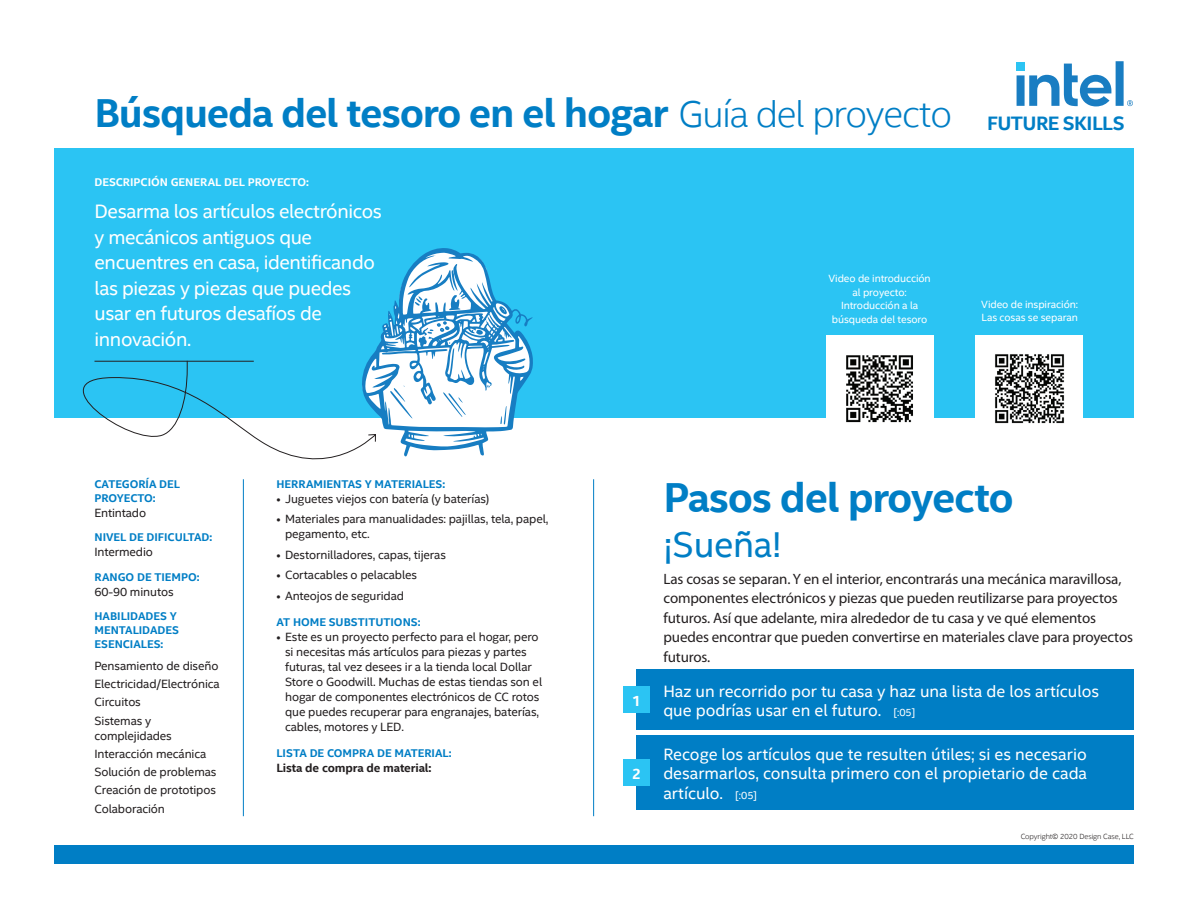
<style>
.page{position:relative;width:1188px;height:918px;background:#fff}
.page>*{position:absolute;margin:0;border:0;box-sizing:border-box;transform-origin:0 0}
.t1{font:700 42px "Intel Clear";letter-spacing:-.03em;color:#007ec5}
.t2{font:700 40.5px "Intel Clear";letter-spacing:-.03em;color:#007ec5}
.t3{font:36px "Intel Clear";letter-spacing:-.01em;color:#007ec5}
.t4{font:19.5px/25.5px "Intel Clear";letter-spacing:-.02em;color:#fff}
.t5{font:700 19.5px "Intel Clear";letter-spacing:-.03em;color:#007ec5}
.t6{font:16.5px/19.5px "Intel Clear";color:#fff}
.t7{font:15px/19.5px "Myriad Pro";letter-spacing:-.01em;color:#231f20}
.t8{font:700 15px "Intel Clear";color:#fff}
.t9{font:12px/18.3px "Intel Clear";letter-spacing:-.01em;color:#231f20}
.t10{font:700 12px "Intel Clear";letter-spacing:-.01em;color:#231f20}
.t11{font:700 11.25px/14.2px "Intel Clear";color:#007ec5}
.t12{font:700 11.25px "Intel Clear";color:#fff}
.t13{font:10.5px/13.5px "Intel Clear";letter-spacing:-.01em;color:#fff;text-align:center}
.t14{font:300 7.5px "Intel Clear";letter-spacing:-.01em;color:#231f20}
.s1{font-weight:300;font-size:37.5px}
.s2{font-size:10.5px}
</style>
<div class="page">
<div style="left:54px;top:148px;width:1080px;height:270px;background:#2bc4f3"></div>
<div style="left:54px;top:845px;width:1080px;height:19px;background:#007ec5"></div>
<div style="left:826px;top:335px;width:108px;height:108px;background:#fff"></div>
<img style="left:846px;top:355px;width:67px;height:68px">
<div style="left:975px;top:335px;width:108px;height:108px;background:#fff"></div>
<img style="left:995px;top:354px;width:70px;height:70px">
<hr style="left:243px;top:479px;width:1px;height:337px;background:#007ec5">
<hr style="left:593px;top:479px;width:1px;height:337px;background:#007ec5">
<div style="left:636px;top:670px;width:498px;height:60px;background:#007ec5"></div>
<div style="left:636px;top:736px;width:498px;height:74px;background:#007ec5"></div>
<div style="left:623px;top:686px;width:27px;height:27px;background:#2bc4f3"></div>
<div style="left:623px;top:759px;width:27px;height:27px;background:#2bc4f3"></div>
<svg style="left:82px;top:248px;width:451px;height:237px"></svg>
<div style="left:1016px;top:62px;width:9px;height:8px;background:#2cc4f3"></div>
<svg style="left:1017px;top:61px;width:116px;height:45px"></svg>
<h2 class="t2" style="left:94px;top:85px;width:859px">Búsqueda del tesoro en el hogar <span class="s1">Guía del proyecto</span></h2>
<p class="t12" style="left:94px;top:174px;width:216px">DESCRIPCIÓN GENERAL DEL PROYECTO:</p>
<h3 class="t4" style="left:94px;top:198px;width:289px">Desarma los artículos electrónicos y mecánicos antiguos que encuentres en casa, identificando las piezas y piezas que puedes usar en futuros desafíos de innovación.</h3>
<p class="t13" style="left:829px;top:271px;width:104px">Video de introducción al proyecto:<br>Introducción a la búsqueda del tesoro</p>
<h3 class="t5" style="left:987px;top:110px;width:139px">FUTURE SKILLS</h3>
<p class="t13" style="left:981px;top:297px;width:98px;text-align:left">Video de inspiración:<br>Las cosas se separan</p>
<p class="t11" style="left:94px;top:477px;width:87px">CATEGORÍA DEL<br>PROYECTO:</p>
<p class="t9" style="left:94px;top:503px;width:53px">Entintado</p>
<p class="t11" style="left:94px;top:530px;width:119px">NIVEL DE DIFICULTAD:</p>
<p class="t9" style="left:94px;top:543px;width:60px">Intermedio</p>
<p class="t11" style="left:94px;top:569px;width:107px">RANGO DE TIEMPO:</p>
<p class="t9" style="left:94px;top:582px;width:81px">60-90 minutos</p>
<p class="t11" style="left:94px;top:609px;width:86px">HABILIDADES Y<br>MENTALIDADES<br>ESENCIALES:</p>
<p class="t9" style="left:94px;top:656px;width:127px">Pensamiento de diseño<br>Electricidad/Electrónica<br>Circuitos<br>Sistemas y</p>
<p class="t9" style="left:94px;top:726px;width:123px">complejidades<br>Interacción mecánica<br>Solución de problemas<br>Creación de prototipos<br>Colaboración</p>
<p class="t11" style="left:276px;top:477px;width:170px">HERRAMIENTAS Y MATERIALES:</p>
<p class="t9" style="left:276px;top:489px;width:214px">• Juguetes viejos con batería (y baterías)</p>
<p class="t9" style="left:285px;top:511px;width:265px;line-height:15px;text-indent:-9px">• Materiales para manualidades: pajillas, tela, papel, pegamento, etc.</p>
<p class="t9" style="left:276px;top:545px;width:171px">• Destornilladores, capas, tijeras</p>
<p class="t9" style="left:276px;top:565px;width:142px">• Cortacables o pelacables</p>
<p class="t9" style="left:276px;top:586px;width:129px">• Anteojos de seguridad</p>
<p class="t11" style="left:276px;top:615px;width:146px">AT HOME SUBSTITUTIONS:</p>
<p class="t9" style="left:285px;top:629px;width:259px;line-height:15px;text-indent:-9px">• Este es un proyecto perfecto para el hogar, pero si necesitas más artículos para piezas y partes futuras, tal vez desees ir a la tienda local Dollar Store o Goodwill. Muchas de estas tiendas son el hogar de componentes electrónicos de CC rotos que puedes recuperar para engranajes, baterías, cables, motores y LED.</p>
<p class="t11" style="left:276px;top:746px;width:177px">LISTA DE COMPRA DE MATERIAL:</p>
<p class="t10" style="left:276px;top:760px;width:157px">Lista de compra de material:</p>
<p class="t8" style="left:632px;top:690px;width:10px">1</p>
<p class="t8" style="left:632px;top:763px;width:10px">2</p>
<h1 class="t1" style="left:664px;top:468px;width:352px">Pasos del proyecto</h1>
<h3 class="t3" style="left:664px;top:520px;width:120px">¡Sueña!</h3>
<p class="t7" style="left:664px;top:569px;width:471px">Las cosas se separan. Y en el interior, encontrarás una mecánica maravillosa, componentes electrónicos y piezas que pueden reutilizarse para proyectos futuros. Así que adelante, mira alrededor de tu casa y ve qué elementos puedes encontrar que pueden convertirse en materiales clave para proyectos futuros.</p>
<h3 class="t6" style="left:663px;top:681px;width:437px">Haz un recorrido por tu casa y haz una lista de los artículos que podrías usar en el futuro. <span class="s2">[:05]</span></h3>
<h3 class="t6" style="left:663px;top:744px;width:425px;text-align:justify">Recoge los artículos que te resulten útiles; si es necesario desarmarlos, consulta primero con el propietario de cada artículo. <span class="s2">[:05]</span></h3>
<p class="t14" style="left:1021px;top:831px;width:115px">Copyright© 2020 Design Case, LLC</p>
</div>
